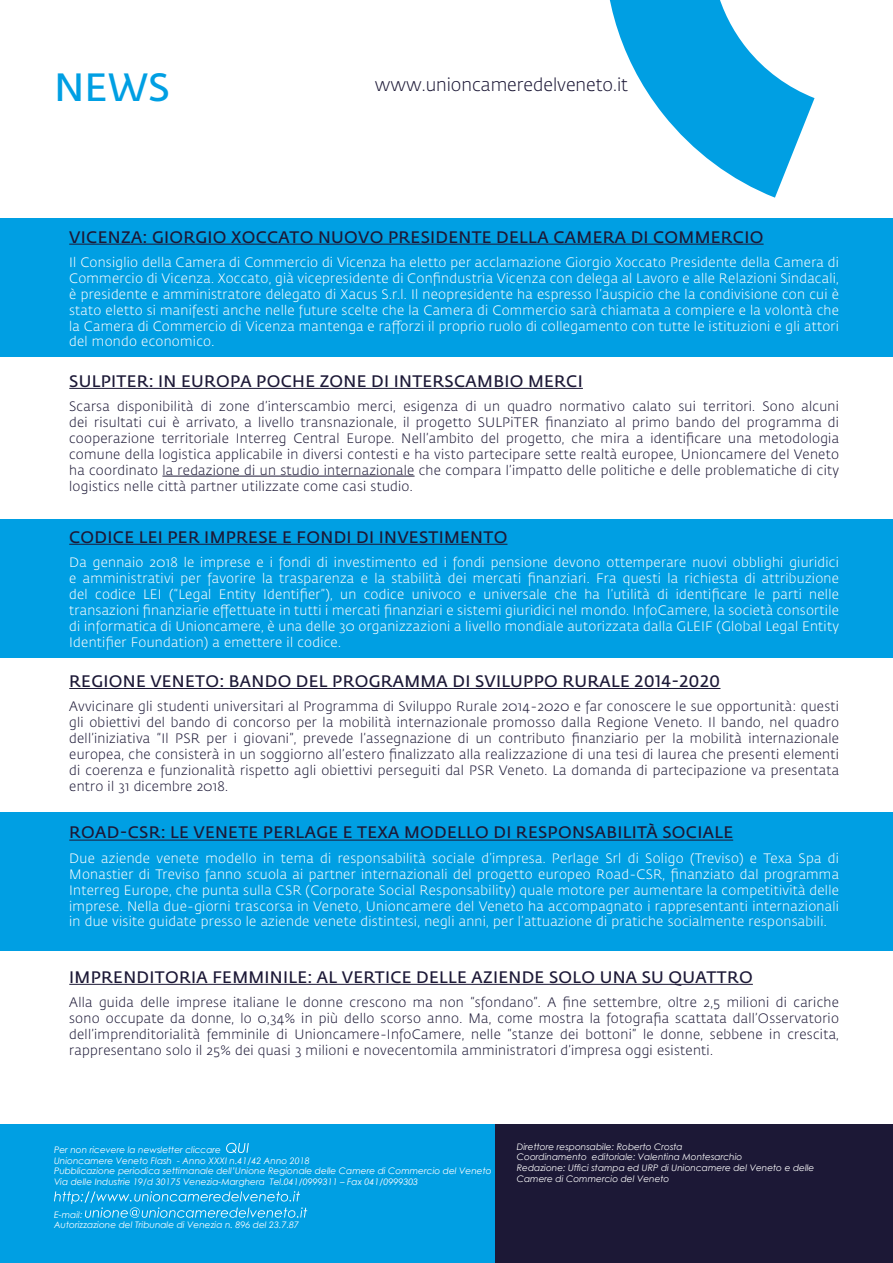
<style>
.page{position:relative;width:893px;height:1263px;background:#fff}
.page>*{position:absolute;margin:0;border:0;box-sizing:border-box;transform-origin:0 0}
.t1{font:600 39px "Fedra Sans Std";color:#009fe3}
.t2{font:300 18px "Fedra Sans Std";color:#1c1836}
.t3{font:600 16.5px "Fedra Sans Std";letter-spacing:.02em;color:#1c1836}
.t4{font:300 13.5px/15.9px "Fedra Sans Std";letter-spacing:.02em;color:#fff;text-align:justify}
.t5{font:300 13.5px/15.9px "Fedra Sans Std";letter-spacing:.02em;color:#1c1836;text-align:justify}
.t6{font:italic 9px/10.8px "Century Gothic";color:#fff}
</style>
<div class="page">
<svg style="left:609px;top:0;width:206px;height:198px;fill:#009fe3"></svg>
<div style="left:0;top:218px;width:893px;height:138px;background:#009fe3"></div>
<div style="left:0;top:520px;width:893px;height:138px;background:#009fe3"></div>
<div style="left:0;top:812px;width:893px;height:138px;background:#009fe3"></div>
<div style="left:0;top:1125px;width:496px;height:138px;background:#009fe3"></div>
<div style="left:496px;top:1125px;width:397px;height:138px;background:#1c1836"></div>
<hr style="left:69px;top:244px;width:695px;height:1px;background:#1c1836">
<hr style="left:69px;top:388px;width:514px;height:1px;background:#1c1836">
<hr style="left:162px;top:476px;width:253px;height:1px;background:#1c1836">
<hr style="left:69px;top:544px;width:438px;height:1px;background:#1c1836">
<hr style="left:69px;top:688px;width:651px;height:1px;background:#1c1836">
<hr style="left:69px;top:840px;width:664px;height:1px;background:#1c1836">
<hr style="left:69px;top:984px;width:684px;height:1px;background:#1c1836">
<svg style="left:226px;top:1143px;width:23px;height:10px"></svg>
<svg style="left:54px;top:1191px;width:253px;height:27px"></svg>
<h1 class="t1" style="left:54px;top:64px;width:117px">NEWS</h1>
<h2 class="t2" style="left:375px;top:74px;width:255px">www.unioncameredelveneto.it</h2>
<p class="t3" style="left:69px;top:227px;width:696px">VICENZA: GIORGIO XOCCATO NUOVO PRESIDENTE DELLA CAMERA DI COMMERCIO</p>
<p class="t4" style="left:69px;top:254px;width:771px">Il Consiglio della Camera di Commercio di Vicenza ha eletto per acclamazione Giorgio Xoccato Presidente della Camera di Commercio di Vicenza. Xoccato, già vicepresidente di Confindustria Vicenza con delega al Lavoro e alle Relazioni Sindacali, è presidente e amministratore delegato di Xacus S.r.l. Il neopresidente ha espresso l’auspicio che la condivisione con cui è stato eletto si manifesti anche nelle future scelte che la Camera di Commercio sarà chiamata a compiere e la volontà che la Camera di Commercio di Vicenza mantenga e rafforzi il proprio ruolo di collegamento con tutte le istituzioni e gli attori del mondo economico.</p>
<p class="t3" style="left:69px;top:371px;width:515px">SULPITER: IN EUROPA POCHE ZONE DI INTERSCAMBIO MERCI</p>
<p class="t5" style="left:69px;top:399px;width:771px">Scarsa disponibilità di zone d’interscambio merci, esigenza di un quadro normativo calato sui territori. Sono alcuni dei risultati cui è arrivato, a livello transnazionale, il progetto SULPiTER finanziato al primo bando del programma di cooperazione territoriale Interreg Central Europe. Nell’ambito del progetto, che mira a identificare una metodologia comune della logistica applicabile in diversi contesti e ha visto partecipare sette realtà europee, Unioncamere del Veneto ha coordinato la redazione di un studio internazionale che compara l’impatto delle politiche e delle problematiche di city logistics nelle città partner utilizzate come casi studio.</p>
<p class="t3" style="left:69px;top:527px;width:440px">CODICE LEI PER IMPRESE E FONDI DI INVESTIMENTO</p>
<p class="t4" style="left:69px;top:554px;width:771px">Da gennaio 2018 le imprese e i fondi di investimento ed i fondi pensione devono ottemperare nuovi obblighi giuridici e amministrativi per favorire la trasparenza e la stabilità dei mercati finanziari. Fra questi la richiesta di attribuzione del codice LEI (“Legal Entity Identifier”), un codice univoco e universale che ha l’utilità di identificare le parti nelle transazioni finanziarie effettuate in tutti i mercati finanziari e sistemi giuridici nel mondo. InfoCamere, la società consortile di informatica di Unioncamere, è una delle 30 organizzazioni a livello mondiale autorizzata dalla GLEIF (Global Legal Entity Identifier Foundation) a emettere il codice.</p>
<p class="t3" style="left:69px;top:671px;width:653px">REGIONE VENETO: BANDO DEL PROGRAMMA DI SVILUPPO RURALE 2014-2020</p>
<p class="t5" style="left:69px;top:699px;width:771px">Avvicinare gli studenti universitari al Programma di Sviluppo Rurale 2014-2020 e far conoscere le sue opportunità: questi gli obiettivi del bando di concorso per la mobilità internazionale promosso dalla Regione Veneto. Il bando, nel quadro dell’iniziativa “Il PSR per i giovani”, prevede l’assegnazione di un contributo finanziario per la mobilità internazionale europea, che consisterà in un soggiorno all’estero finalizzato alla realizzazione di una tesi di laurea che presenti elementi di coerenza e funzionalità rispetto agli obiettivi perseguiti dal PSR Veneto. La domanda di partecipazione va presentata entro il 31 dicembre 2018.</p>
<p class="t3" style="left:69px;top:823px;width:665px">ROAD-CSR: LE VENETE PERLAGE E TEXA MODELLO DI RESPONSABILITÀ SOCIALE</p>
<p class="t4" style="left:69px;top:850px;width:771px">Due aziende venete modello in tema di responsabilità sociale d’impresa. Perlage Srl di Soligo (Treviso) e Texa Spa di Monastier di Treviso fanno scuola ai partner internazionali del progetto europeo Road-CSR, finanziato dal programma Interreg Europe, che punta sulla CSR (Corporate Social Responsability) quale motore per aumentare la competitività delle imprese. Nella due-giorni trascorsa in Veneto, Unioncamere del Veneto ha accompagnato i rappresentanti internazionali in due visite guidate presso le aziende venete distintesi, negli anni, per l’attuazione di pratiche socialmente responsabili.</p>
<p class="t3" style="left:69px;top:967px;width:685px">IMPRENDITORIA FEMMINILE: AL VERTICE DELLE AZIENDE SOLO UNA SU QUATTRO</p>
<p class="t5" style="left:69px;top:995px;width:771px">Alla guida delle imprese italiane le donne crescono ma non “sfondano”. A fine settembre, oltre 2,5 milioni di cariche sono occupate da donne, lo 0,34% in più dello scorso anno. Ma, come mostra la fotografia scattata dall’Osservatorio dell’imprenditorialità femminile di Unioncamere-InfoCamere, nelle “stanze dei bottoni” le donne, sebbene in crescita, rappresentano solo il 25% dei quasi 3 milioni e novecentomila amministratori d’impresa oggi esistenti.</p>
<p class="t6" style="left:54px;top:1144px;width:439px">Per non ricevere la newsletter cliccare<br>Unioncamere Veneto Flash - Anno XXXI n.41/42 Anno 2018<br>Pubblicazione periodica settimanale dell’Unione Regionale delle Camere di Commercio del Veneto Via delle Industrie 19/d 30175 Venezia-Marghera Tel.041/0999311 – Fax 041/0999303</p>
<p class="t6" style="left:54px;top:1209px;width:247px">E-mail:<br>Autorizzazione del Tribunale di Venezia n. 896 del 23.7.87</p>
<p class="t6" style="left:517px;top:1141px;width:299px">Direttore responsabile: Roberto Crosta<br>Coordinamento editoriale: Valentina Montesarchio<br>Redazione: Uffici stampa ed URP di Unioncamere del Veneto e delle Camere di Commercio del Veneto</p>
</div>
